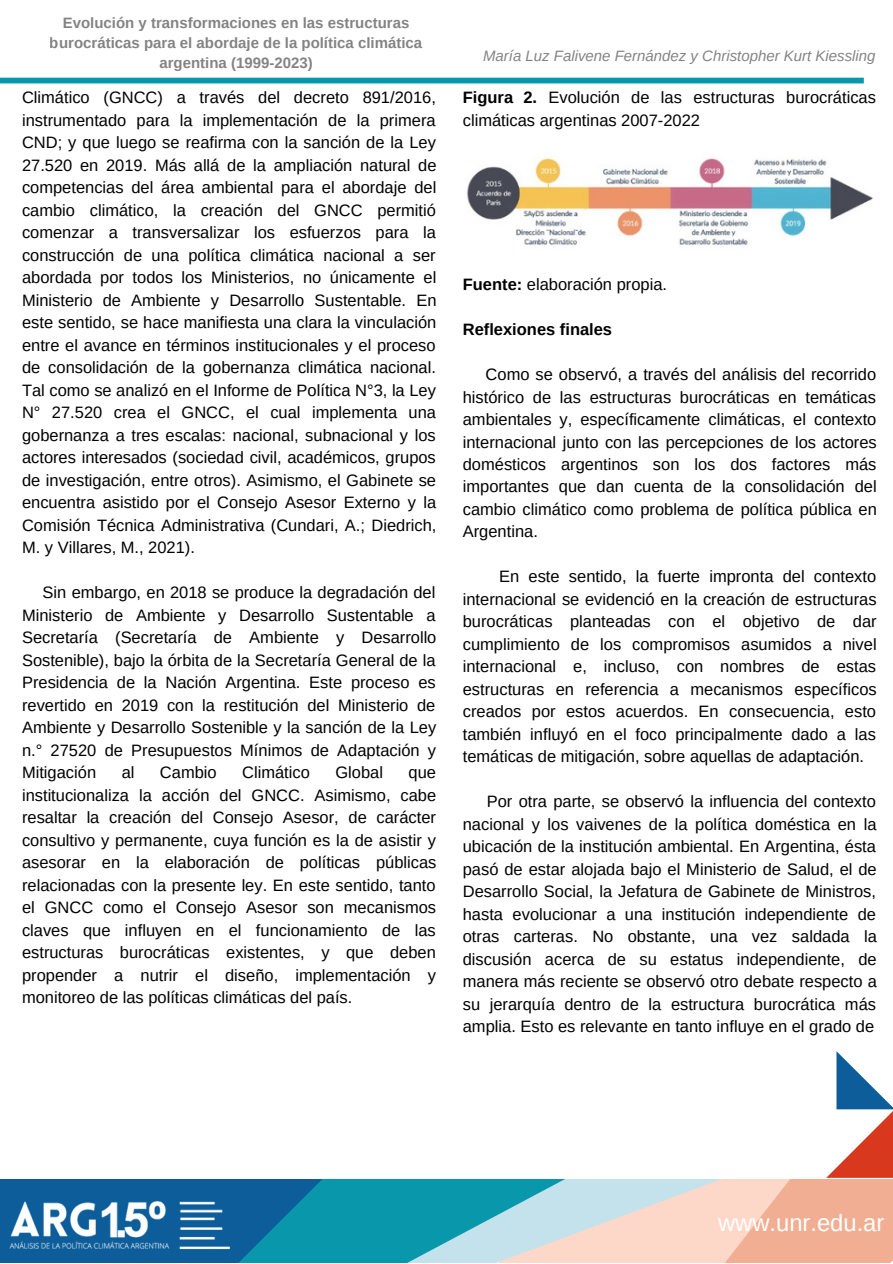
<style>
.page{position:relative;width:893px;height:1264px;background:#fff}
.page>*{position:absolute;margin:0;border:0;box-sizing:border-box;transform-origin:0 0}
.t1{font:23.7px "Arimo";color:#fff}
.t2{font:16.5px/22.5px "Arimo";color:#000;text-align:justify}
.t3{font:700 16.5px "Arimo";color:#000}
.t4{font:700 15px/20.2px "Arimo";color:#000;text-align:center}
.t5{font:italic 15px "Arimo";color:#000}
.s1{font-weight:700}
</style>
<div class="page">
<svg style="left:392px;top:1179px;width:97px;height:83px;background:#30a6b9"></svg>
<svg style="left:0;top:1179px;width:392px;height:83px;background:#0a79a2"></svg>
<svg style="left:489px;top:1051px;width:403px;height:211px"></svg>
<img style="left:10px;top:1192px;width:219px;height:63px">
<div style="left:0;top:78px;width:863px;height:5px;background:#0997ac"></div>
<img style="left:466px;top:158px;width:407px;height:87px">
<p class="t4" style="left:50px;top:12px;width:374px">Evolución y transformaciones en las estructuras burocráticas para el abordaje de la política climática argentina (1999-2023)</p>
<p class="t2" style="left:22px;top:86px;width:416px">Climático (GNCC) a través del decreto 891/2016, instrumentado para la implementación de la primera CND; y que luego se reafirma con la sanción de la Ley 27.520 en 2019. Más allá de la ampliación natural de competencias del área ambiental para el abordaje del cambio climático, la creación del GNCC permitió comenzar a transversalizar los esfuerzos para la construcción de una política climática nacional a ser abordada por todos los Ministerios, no únicamente el Ministerio de Ambiente y Desarrollo Sustentable. En este sentido, se hace manifiesta una clara la vinculación entre el avance en términos institucionales y el proceso de consolidación de la gobernanza climática nacional.<br>Tal como se analizó en el Informe de Política N°3, la Ley N° 27.520 crea el GNCC, el cual implementa una gobernanza a tres escalas: nacional, subnacional y los actores interesados (sociedad civil, académicos, grupos de investigación, entre otros). Asimismo, el Gabinete se encuentra asistido por el Consejo Asesor Externo y la Comisión Técnica Administrativa (Cundari, A.; Diedrich, M. y Villares, M., 2021).</p>
<p class="t2" style="left:22px;top:581px;width:416px;text-indent:21px">Sin embargo, en 2018 se produce la degradación del Ministerio de Ambiente y Desarrollo Sustentable a Secretaría (Secretaría de Ambiente y Desarrollo Sostenible), bajo la órbita de la Secretaría General de la Presidencia de la Nación Argentina. Este proceso es revertido en 2019 con la restitución del Ministerio de Ambiente y Desarrollo Sostenible y la sanción de la Ley n.° 27520 de Presupuestos Mínimos de Adaptación y Mitigación</p>
<p class="t2" style="left:122px;top:761px;width:14px">al</p>
<p class="t2" style="left:160px;top:761px;width:58px">Cambio</p>
<p class="t2" style="left:242px;top:761px;width:69px">Climático</p>
<p class="t2" style="left:335px;top:761px;width:49px">Global</p>
<p class="t2" style="left:22px;top:761px;width:416px;text-indent:386px">que institucionaliza la acción del GNCC. Asimismo, cabe resaltar la creación del Consejo Asesor, de carácter consultivo y permanente, cuya función es la de asistir y asesorar en la elaboración de políticas públicas relacionadas con la presente ley. En este sentido, tanto el GNCC como el Consejo Asesor son mecanismos claves que influyen en el funcionamiento de las estructuras burocráticas existentes, y que deben propender a nutrir el diseño, implementación y monitoreo de las políticas climáticas del país.</p>
<p class="t5" style="left:483px;top:47px;width:394px">María Luz Falivene Fernández y Christopher Kurt Kiessling</p>
<p class="t2" style="left:463px;top:86px;width:414px"><span class="s1">Figura 2.</span> Evolución de las estructuras burocráticas climáticas argentinas 2007-2022</p>
<p class="t2" style="left:463px;top:273px;width:206px"><span class="s1">Fuente:</span> elaboración propia.</p>
<p class="t3" style="left:463px;top:320px;width:151px">Reflexiones finales</p>
<p class="t2" style="left:463px;top:363px;width:415px;text-indent:23px">Como se observó, a través del análisis del recorrido histórico de las estructuras burocráticas en temáticas ambientales y, específicamente climáticas, el contexto internacional junto con las percepciones de los actores domésticos argentinos son los dos factores más importantes que dan cuenta de la consolidación del cambio climático como problema de política pública en Argentina.</p>
<p class="t2" style="left:463px;top:565px;width:415px;text-indent:36px">En este sentido, la fuerte impronta del contexto internacional se evidenció en la creación de estructuras burocráticas planteadas con el objetivo de dar cumplimiento de los compromisos asumidos a nivel internacional e, incluso, con nombres de estas estructuras en referencia a mecanismos específicos creados por estos acuerdos. En consecuencia, esto también influyó en el foco principalmente dado a las temáticas de mitigación, sobre aquellas de adaptación.</p>
<p class="t2" style="left:463px;top:790px;width:415px;text-indent:24px">Por otra parte, se observó la influencia del contexto nacional y los vaivenes de la política doméstica en la ubicación de la institución ambiental. En Argentina, ésta pasó de estar alojada bajo el Ministerio de Salud, el de Desarrollo Social, la Jefatura de Gabinete de Ministros, hasta evolucionar a una institución independiente de otras carteras. No obstante, una vez saldada la discusión acerca de su estatus independiente, de manera más reciente se observó otro debate respecto a su jerarquía dentro de la estructura burocrática más amplia. Esto es relevante en tanto influye en el grado de</p>
<h1 class="t1" style="left:718px;top:1209px;width:168px">www.unr.edu.ar</h1>
</div>
